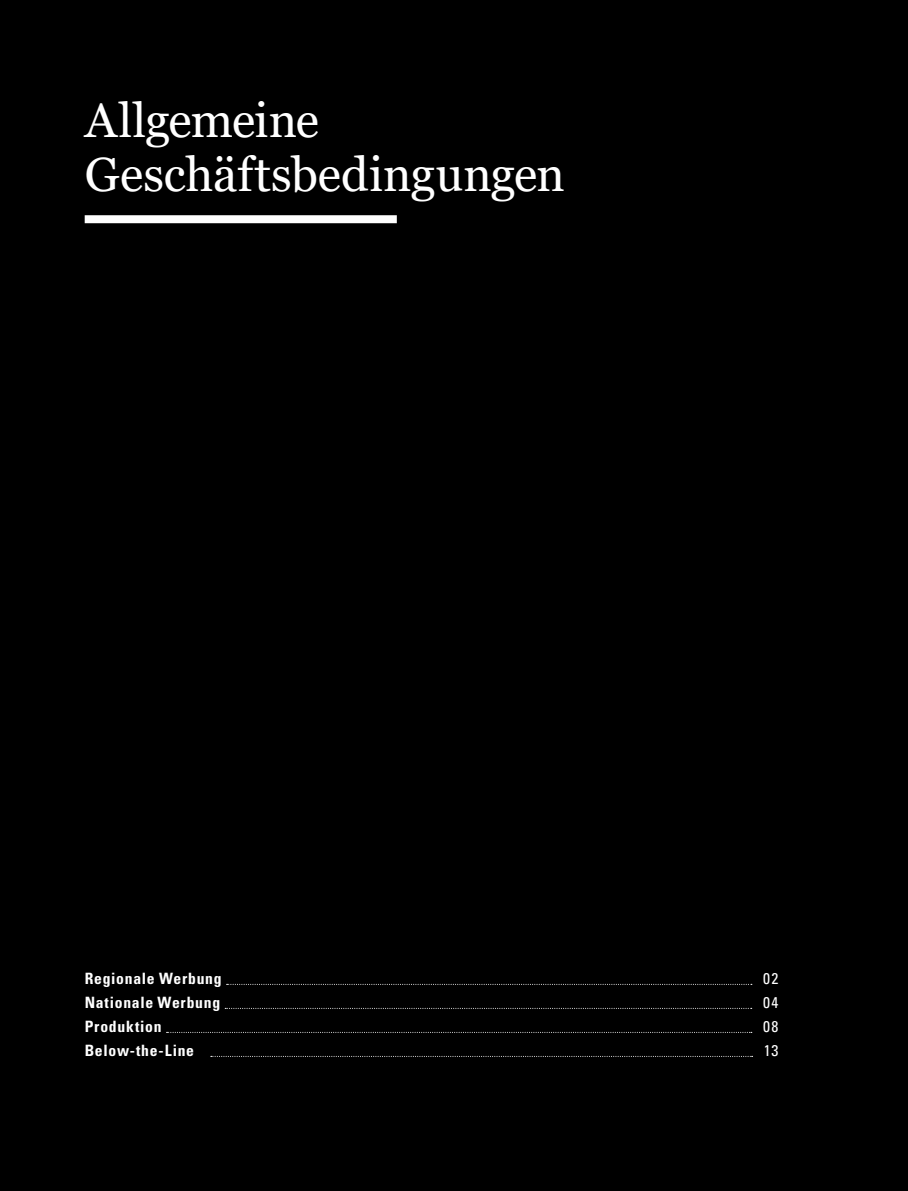
<style>
.page{position:relative;width:908px;height:1191px;background:#fff}
.page>*{position:absolute;margin:0;border:0;box-sizing:border-box;transform-origin:0 0}
.t1{font:48px/53.6px "Georgia";letter-spacing:-.005em;color:#fff}
.t2{font:700 condensed 15.6px "Univers LT Std";letter-spacing:.05em;color:#fff}
.t3{font:condensed 15.6px "Univers LT Std";letter-spacing:.09em;color:#fff}
</style>
<div class="page">
<div style="left:0;top:0;width:907px;height:1191px;background:#000"></div>
<div style="left:85px;top:215px;width:311px;height:8px;background:#fff"></div>
<svg style="left:226px;top:984px;width:525px;height:1px"></svg>
<svg style="left:225px;top:1008px;width:526px;height:1px"></svg>
<svg style="left:166px;top:1032px;width:585px;height:1px"></svg>
<svg style="left:211px;top:1056px;width:541px;height:1px"></svg>
<h1 class="t1" style="left:85px;top:95px;width:481px">Allgemeine<br>Geschäftsbedingungen</h1>
<p class="t2" style="left:85px;top:969px;width:138px">Regionale Werbung</p>
<p class="t3" style="left:762px;top:969px;width:17px">02</p>
<p class="t2" style="left:85px;top:993px;width:137px">Nationale Werbung</p>
<p class="t3" style="left:762px;top:993px;width:17px">04</p>
<p class="t2" style="left:85px;top:1017px;width:78px">Produktion</p>
<p class="t3" style="left:762px;top:1017px;width:17px">08</p>
<p class="t2" style="left:85px;top:1041px;width:111px">Below-the-Line</p>
<p class="t3" style="left:763px;top:1041px;width:16px">13</p>
</div>
